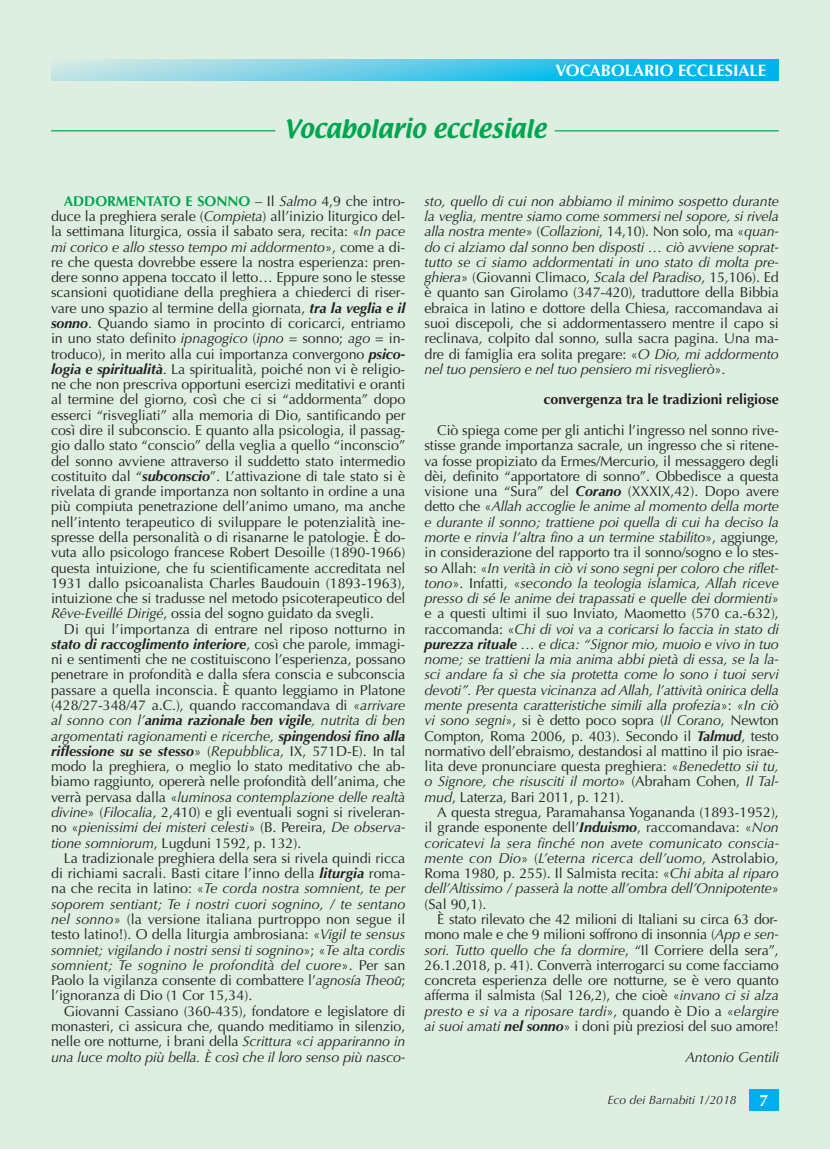
<style>
.page{position:relative;width:830px;height:1149px;background:#fff}
.page>*{position:absolute;margin:0;border:0;box-sizing:border-box;transform-origin:0 0}
.t1{font:22.5px "Textile";color:#00a54f}
.t2{font:700 16.5px "Optima";color:#fff}
.t3{font:14.25px/15.3px "Optima";letter-spacing:-.005em;color:#231f20;text-align:justify}
.t4{font:italic 14.25px/15.3px "Optima";letter-spacing:-.01em;color:#231f20;text-align:justify}
.t5{font:700 14.25px "Optima";color:#231f20}
.t6{font:italic 12px "Optima";color:#231f20}
.s1{font-weight:700;color:#00a54f}
.s2{font-style:italic}
.s3{font-weight:700;font-style:italic}
.s4{font-style:normal}
.s5{font-weight:700}
</style>
<div class="page">
<div style="left:0;top:0;width:829px;height:1148px;background:#deefe2"></div>
<hr style="left:51px;top:130px;width:224px;height:1px;background:#00a54f">
<hr style="left:554px;top:130px;width:224px;height:1px;background:#00a54f">
<svg style="left:51px;top:60px;width:727px;height:21px;background:#56cae8"></svg>
<div style="left:748px;top:1089px;width:30px;height:21px;background:#00aeef"></div>
<p class="t2" style="left:555px;top:61px;width:212px">VOCABOLARIO ECCLESIALE</p>
<p class="t2" style="left:713px;top:61px;width:54px">BIBBIA</p>
<h1 class="t1" style="left:284px;top:117px;width:263px">Vocabolario ecclesiale</h1>
<p class="t3" style="left:51px;top:193px;width:356px;text-indent:13px"><span class="s1">ADDORMENTATO E SONNO</span> – Il <span class="s2">Salmo</span> 4,9 che intro&shy;duce la preghiera serale (<span class="s2">Compieta</span>) all’inizio liturgico del&shy;la settimana liturgica, ossia il sabato sera, recita: «<span class="s2">In pace mi corico e allo stesso tempo mi addormento</span>», come a di&shy;re che questa dovrebbe essere la nostra esperienza: pren&shy;dere sonno appena toccato il letto… Eppure sono le stesse scansioni quotidiane della preghiera a chiederci di riser&shy;vare uno spazio al termine della giornata, <span class="s3">tra la veglia e il sonno</span>. Quando siamo in procinto di coricarci, entriamo in uno stato definito <span class="s2">ipnagogico</span> (<span class="s2">ipno</span> = sonno; <span class="s2">ago</span> = in&shy;troduco), in merito alla cui importanza convergono <span class="s3">psico&shy;logia e spiritualità</span>. La spiritualità, poiché non vi è religio&shy;ne che non prescriva opportuni esercizi meditativi e oranti al termine del giorno, così che ci si “addormenta” dopo esserci “risvegliati” alla memoria di Dio, santificando per così dire il subconscio. E quanto alla psicologia, il passag&shy;gio dallo stato “conscio” della veglia a quello “inconscio” del sonno avviene attraverso il suddetto stato intermedio costituito dal “<span class="s3">subconscio</span>”. L’attivazione di tale stato si è rivelata di grande importanza non soltanto in ordine a una più compiuta penetrazione dell’animo umano, ma anche nell’intento terapeutico di sviluppare le potenzialità ine&shy;spresse della personalità o di risanarne le patologie. È do&shy;vuta allo psicologo francese Robert Desoille (1890-1966) questa intuizione, che fu scientificamente accreditata nel 1931 dallo psicoanalista Charles Baudouin (1893-1963), intuizione che si tradusse nel metodo psicoterapeutico del <span class="s2">Rêve-Eveillé Dirigé</span>, ossia del sogno guidato da svegli.</p>
<p class="t3" style="left:51px;top:621px;width:355px;text-indent:13px">Di qui l’importanza di entrare nel riposo notturno in <span class="s3">stato di raccoglimento interiore</span>, così che parole, immagi&shy;ni e sentimenti che ne costituiscono l’esperienza, possano penetrare in profondità e dalla sfera conscia e subconscia passare a quella inconscia. È quanto leggiamo in Platone (428/27-348/47 a.C.), quando raccomandava di «<span class="s2">arrivare al sonno con l’</span><span class="s3">anima razionale ben vigile</span><span class="s2">, nutrita di ben argomentati ragionamenti e ricerche,</span> <span class="s3">spingendosi fino alla riflessione su se stesso</span>» (<span class="s2">Repubblica</span>, IX, 571D-E). In tal modo la preghiera, o meglio lo stato meditativo che ab&shy;biamo raggiunto, opererà nelle profondità dell’anima, che verrà pervasa dalla «<span class="s2">luminosa contemplazione delle realtà divine</span>» (<span class="s2">Filocalia</span>, 2,410) e gli eventuali sogni si riveleran&shy;no «<span class="s2">pienissimi dei misteri celesti</span>» (B. Pereira, <span class="s2">De observa&shy;tione somniorum</span>, Lugduni 1592, p. 132).</p>
<p class="t3" style="left:51px;top:850px;width:355px;text-indent:13px">La tradizionale preghiera della sera si rivela quindi ricca di richiami sacrali. Basti citare l’inno della <span class="s3">liturgia</span> roma&shy;na che recita in latino: «<span class="s2">Te corda nostra somnient, te per soporem sentiant; Te i nostri cuori sognino, / te sentano nel sonno</span>» (la versione italiana purtroppo non segue il testo latino!). O della liturgia ambrosiana: «<span class="s2">Vigil te sensus somniet; vigilando i nostri sensi ti sognino</span>»; «<span class="s2">Te alta cordis somnient; Te sognino le profondità del cuore</span>». Per san Paolo la vigilanza consente di combattere l’<span class="s2">agnosía Theou</span><sup>-</sup>; l’ignoranza di Dio (1 Cor 15,34).</p>
<p class="t3" style="left:51px;top:1003px;width:355px;text-indent:13px">Giovanni Cassiano (360-435), fondatore e legislatore di monasteri, ci assicura che, quando meditiamo in silenzio, nelle ore notturne, i brani della <span class="s2">Scrittura</span> «<span class="s2">ci appariranno in una luce molto più bella. È così che il loro senso più nasco-</span></p>
<p class="t4" style="left:424px;top:193px;width:355px">sto, quello di cui non abbiamo il minimo sospetto durante la veglia, mentre siamo come sommersi nel sopore, si rivela alla nostra mente<span class="s4">» (</span>Collazioni<span class="s4">, 14,10). Non solo, ma «</span>quan&shy;do ci alziamo dal sonno ben disposti … ciò avviene soprat&shy;tutto se ci siamo addormentati in uno stato di molta pre&shy;ghiera<span class="s4">» (Giovanni Climaco,</span> Scala del Paradiso<span class="s4">, 15,106). Ed è quanto san Girolamo (347-420), traduttore della Bibbia ebraica in latino e dottore della Chiesa, raccomandava ai suoi discepoli, che si addormentassero mentre il capo si reclinava, colpito dal sonno, sulla sacra pagina. Una ma&shy;dre di famiglia era solita pregare: «</span>O Dio, mi addormento nel tuo pensiero e nel tuo pensiero mi risveglierò<span class="s4">».</span></p>
<p class="t5" style="left:543px;top:391px;width:237px">convergenza tra le tradizioni religiose</p>
<p class="t4" style="left:424px;top:422px;width:355px;text-indent:13px"><span class="s4">Ciò spiega come per gli antichi l’ingresso nel sonno rive&shy;stisse grande importanza sacrale, un ingresso che si ritene&shy;va fosse propiziato da Ermes/Mercurio, il messaggero degli dèi, definito “apportatore di sonno”. Obbedisce a questa visione una “Sura” del</span> <span class="s5">Corano</span> <span class="s4">(XXXIX,42). Dopo avere detto che «</span>Allah accoglie le anime al momento della morte e durante il sonno; trattiene poi quella di cui ha deciso la morte e rinvia l’altra fino a un termine stabilito<span class="s4">», aggiunge, in considerazione del rapporto tra il sonno/sogno e lo stes&shy;so Allah: «</span>In verità in ciò vi sono segni per coloro che riflet&shy;tono<span class="s4">». Infatti, «</span>secondo la teologia islamica, Allah riceve presso di sé le anime dei trapassati e quelle dei dormienti<span class="s4">» e a questi ultimi il suo Inviato, Maometto (570 ca.-632), raccomanda: «</span>Chi di voi va a coricarsi lo faccia in stato di <span class="s5">purezza rituale</span> … e dica: “Signor mio, muoio e vivo in tuo nome; se trattieni la mia anima abbi pietà di essa, se la la&shy;sci andare fa sì che sia protetta come lo sono i tuoi servi devoti”. Per questa vicinanza ad Allah, l’attività onirica della mente presenta caratteristiche simili alla profezia<span class="s4">»: «</span>In ciò vi sono segni<span class="s4">», si è detto poco sopra (</span>Il Corano<span class="s4">, Newton Compton, Roma 2006, p. 403). Secondo il</span> <span class="s5">Talmud</span><span class="s4">, testo normativo dell’ebraismo, destandosi al mattino il pio israe&shy;lita deve pronunciare questa preghiera: «</span>Benedetto sii tu, o Signore, che risusciti il morto<span class="s4">» (Abraham Cohen,</span> Il Tal&shy;mud<span class="s4">, Laterza, Bari 2011, p. 121).</span></p>
<p class="t4" style="left:424px;top:804px;width:355px;text-indent:13px"><span class="s4">A questa stregua, Paramahansa Yogananda (1893-1952), il grande esponente dell’</span><span class="s5">Induismo</span><span class="s4">, raccomandava: «</span>Non coricatevi la sera finché non avete comunicato conscia&shy;mente con Dio<span class="s4">» (</span>L’eterna ricerca dell’uomo<span class="s4">, Astrolabio, Roma 1980, p. 255). Il Salmista recita: «</span>Chi abita al riparo dell’Altissimo / passerà la notte all’ombra dell’Onnipotente<span class="s4">» (Sal 90,1).</span></p>
<p class="t3" style="left:424px;top:911px;width:355px;text-indent:13px">È stato rilevato che 42 milioni di Italiani su circa 63 dor&shy;mono male e che 9 milioni soffrono di insonnia (<span class="s2">App e sen&shy;sori. Tutto quello che fa dormire</span>, “Il Corriere della sera”, 26.1.2018, p. 41). Converrà interrogarci su come facciamo concreta esperienza delle ore notturne, se è vero quanto afferma il salmista (Sal 126,2), che cioè «<span class="s2">invano ci si alza presto e si va a riposare tardi</span>», quando è Dio a «<span class="s2">elargire ai suoi amati</span> <span class="s3">nel sonno</span>» i doni più preziosi del suo amore!</p>
<p class="t4" style="left:685px;top:1048px;width:95px">Antonio Gentili</p>
<p class="t6" style="left:607px;top:1092px;width:130px">Eco dei Barnabiti 1/2018</p>
<p class="t2" style="left:759px;top:1089px;width:11px">7</p>
<p class="t6" style="left:698px;top:1092px;width:8px">2</p>
<p class="t6" style="left:729px;top:1092px;width:8px">7</p>
</div>
